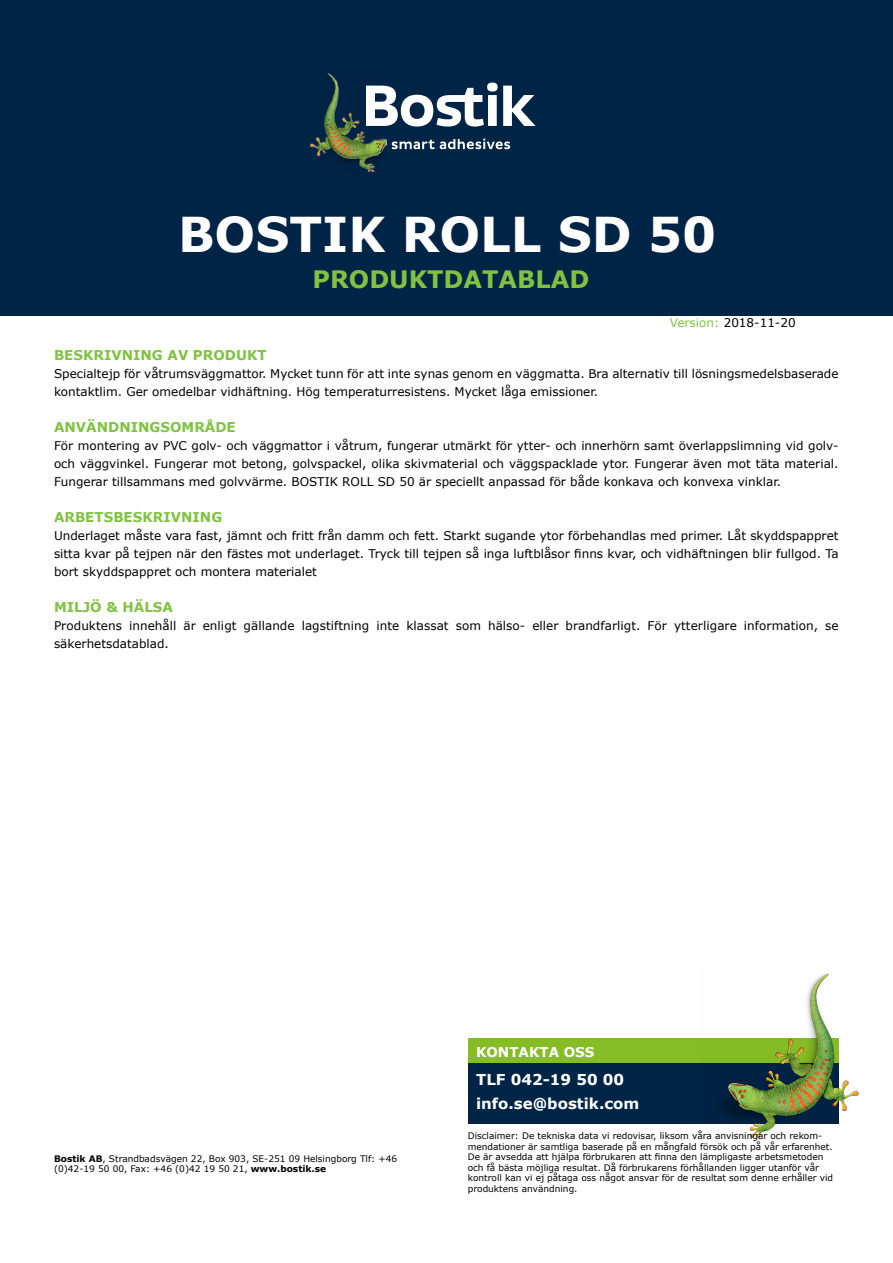
<style>
.page{position:relative;width:893px;height:1263px;background:#fff}
.page>*{position:absolute;margin:0;border:0;box-sizing:border-box;transform-origin:0 0}
.t1{font:700 48px "Verdana";color:#fff}
.t2{font:700 24px "Verdana";color:#80c342}
.t3{font:700 15px/24px "Verdana";color:#fff}
.t4{font:700 13.5px "Verdana";color:#80c342}
.t5{font:700 13.5px "Verdana";color:#fff}
.t6{font:12px/18px "Verdana";color:#000}
.t7{font:9px/10.5px "Verdana";color:#000}
.s1{color:#80c342}
.s2{font-weight:700}
</style>
<div class="page">
<div style="left:0;top:0;width:893px;height:316px;background:#002446"></div>
<img style="left:311px;top:73px;width:75px;height:98px">
<svg style="left:392px;top:139px;width:118px;height:10px"></svg>
<svg style="left:366px;top:83px;width:170px;height:44px"></svg>
<div style="left:469px;top:1038px;width:370px;height:26px;background:#86bc25"></div>
<div style="left:469px;top:1063px;width:370px;height:61px;background:#002446"></div>
<img style="left:719px;top:973px;width:140px;height:165px">
<h1 class="t1" style="left:178px;top:201px;width:540px">BOSTIK ROLL SD 50</h1>
<h2 class="t2" style="left:313px;top:262px;width:278px">PRODUKTDATABLAD</h2>
<p class="t6" style="left:670px;top:313px;width:127px"><span class="s1">Version:</span> 2018-11-20</p>
<p class="t4" style="left:54px;top:346px;width:214px">BESKRIVNING AV PRODUKT</p>
<p class="t6" style="left:54px;top:365px;width:786px">Specialtejp för våtrumsväggmattor. Mycket tunn för att inte synas genom en väggmatta. Bra alternativ till lösningsmedelsbaserade kontaktlim. Ger omedelbar vidhäftning. Hög temperaturresistens. Mycket låga emissioner.</p>
<p class="t4" style="left:54px;top:418px;width:183px">ANVÄNDNINGSOMRÅDE</p>
<p class="t6" style="left:54px;top:437px;width:786px;text-align:justify">För montering av PVC golv- och väggmattor i våtrum, fungerar utmärkt för ytter- och innerhörn samt överlappslimning vid golv&shy;och väggvinkel. Fungerar mot betong, golvspackel, olika skivmaterial och väggspacklade ytor. Fungerar även mot täta material.<br>Fungerar tillsammans med golvvärme. BOSTIK ROLL SD 50 är speciellt anpassad för både konkava och konvexa vinklar.</p>
<p class="t4" style="left:54px;top:508px;width:170px">ARBETSBESKRIVNING</p>
<p class="t6" style="left:54px;top:527px;width:786px;text-align:justify">Underlaget måste vara fast, jämnt och fritt från damm och fett. Starkt sugande ytor förbehandlas med primer. Låt skyddspappret sitta kvar på tejpen när den fästes mot underlaget. Tryck till tejpen så inga luftblåsor finns kvar, och vidhäftningen blir fullgod. Ta bort skyddspappret och montera materialet</p>
<p class="t4" style="left:54px;top:598px;width:121px">MILJÖ &amp; HÄLSA</p>
<p class="t6" style="left:54px;top:617px;width:786px">Produktens innehåll är enligt gällande lagstiftning inte klassat som hälso- eller brandfarligt. För ytterligare information, se säkerhetsdatablad.</p>
<p class="t7" style="left:54px;top:1153px;width:345px"><span class="s2">Bostik AB</span>, Strandbadsvägen 22, Box 903, SE-251 09 Helsingborg Tlf: +46 (0)42-19 50 00, Fax: +46 (0)42 19 50 21, <span class="s2">www.bostik.se</span></p>
<p class="t5" style="left:476px;top:1042px;width:120px">KONTAKTA OSS</p>
<p class="t3" style="left:476px;top:1067px;width:165px">TLF 042-19 50 00 info.se@bostik.com</p>
<p class="t7" style="left:468px;top:1130px;width:367px">Disclaimer: De tekniska data vi redovisar, liksom våra anvisningar och rekom&shy;mendationer är samtliga baserade på en mångfald försök och på vår erfarenhet.<br>De är avsedda att hjälpa förbrukaren att finna den lämpligaste arbetsmetoden och få bästa möjliga resultat. Då förbrukarens förhållanden ligger utanför vår kontroll kan vi ej påtaga oss något ansvar för de resultat som denne erhåller vid produktens användning.</p>
</div>
